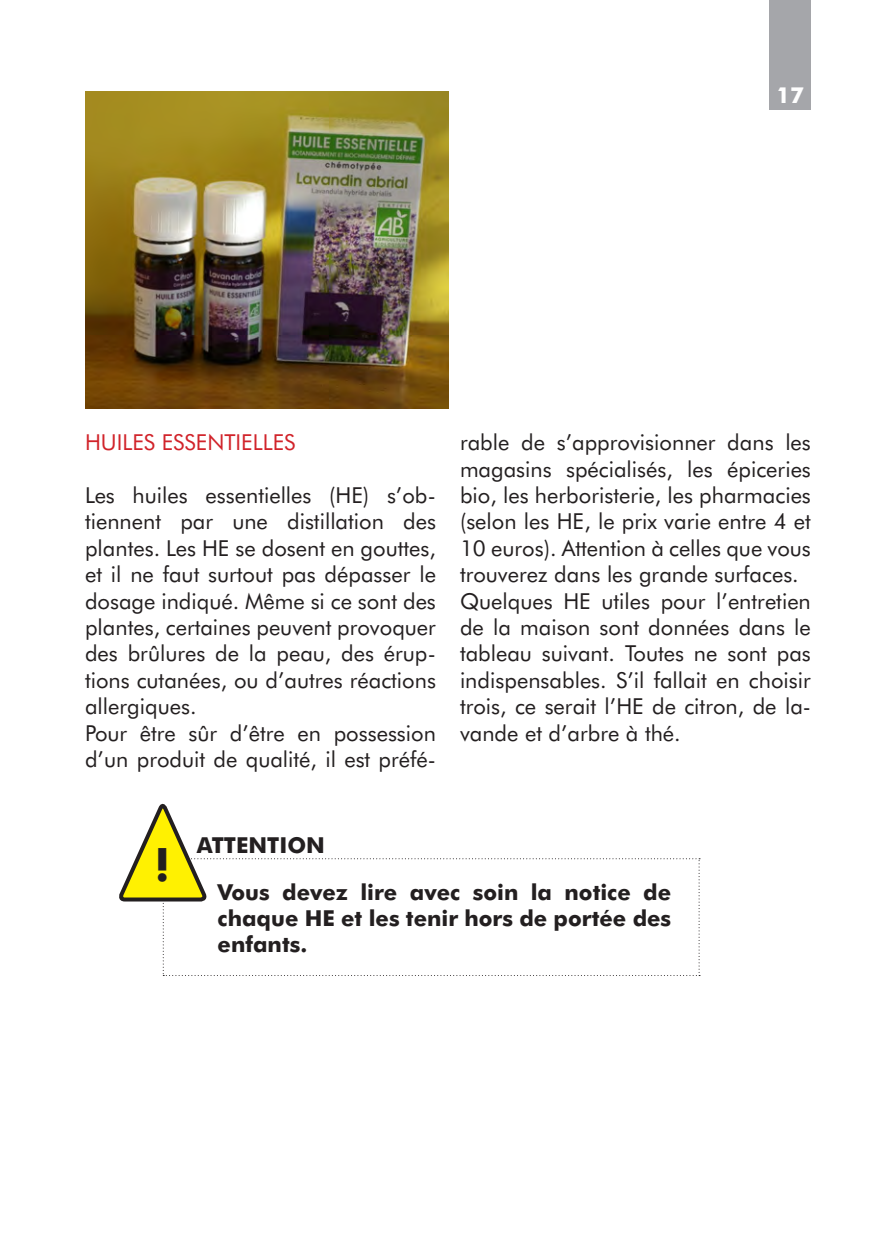
<style>
.page{position:relative;width:896px;height:1248px;background:#fff}
.page>*{position:absolute;margin:0;border:0;box-sizing:border-box;transform-origin:0 0}
.t1{font:700 44px "Futura BT";color:#231f20}
.t2{font:22px/26.4px "Futura BT";color:#231f20;text-align:justify}
.t3{font:700 22px/26.4px "Futura BT";color:#231f20;text-align:justify}
.t4{font:22px "Futura BT";color:#d1232a}
.t5{font:700 22px "Futura BT";color:#fff}
</style>
<div class="page">
<img style="left:85px;top:91px;width:363px;height:318px">
<div style="left:769px;top:0;width:42px;height:110px;background:#a5a6aa"></div>
<svg style="left:119px;top:803px;width:581px;height:172px"></svg>
<p class="t5" style="left:776px;top:81px;width:29px">17</p>
<p class="t4" style="left:85px;top:429px;width:212px">HUILES ESSENTIELLES</p>
<p class="t2" style="left:85px;top:481px;width:352px">Les huiles essentielles (HE) s’ob&shy;tiennent par une distillation des plantes. Les HE se dosent en gouttes, et il ne faut surtout pas dépasser le dosage indiqué. Même si ce sont des plantes, certaines peuvent provoquer des brûlures de la peau, des érup&shy;tions cutanées, ou d’autres réactions allergiques.</p>
<p class="t2" style="left:85px;top:719px;width:352px">Pour être sûr d’être en possession d’un produit de qualité, il est préfé-</p>
<p class="t2" style="left:460px;top:429px;width:352px">rable de s’approvisionner dans les magasins spécialisés, les épiceries bio, les herboristerie, les pharmacies (selon les HE, le prix varie entre 4 et 10 euros). Attention à celles que vous trouverez dans les grande surfaces.</p>
<p class="t2" style="left:460px;top:587px;width:352px">Quelques HE utiles pour l’entretien de la maison sont données dans le tableau suivant. Toutes ne sont pas indispensables. S’il fallait en choisir trois, ce serait l’HE de citron, de la&shy;vande et d’arbre à thé.</p>
<p class="t1" style="left:155px;top:838px;width:17px">!</p>
<p class="t3" style="left:197px;top:831px;width:130px">ATTENTION</p>
<p class="t3" style="left:218px;top:878px;width:455px">Vous devez lire avec soin la notice de chaque HE et les tenir hors de portée des enfants.</p>
</div>
